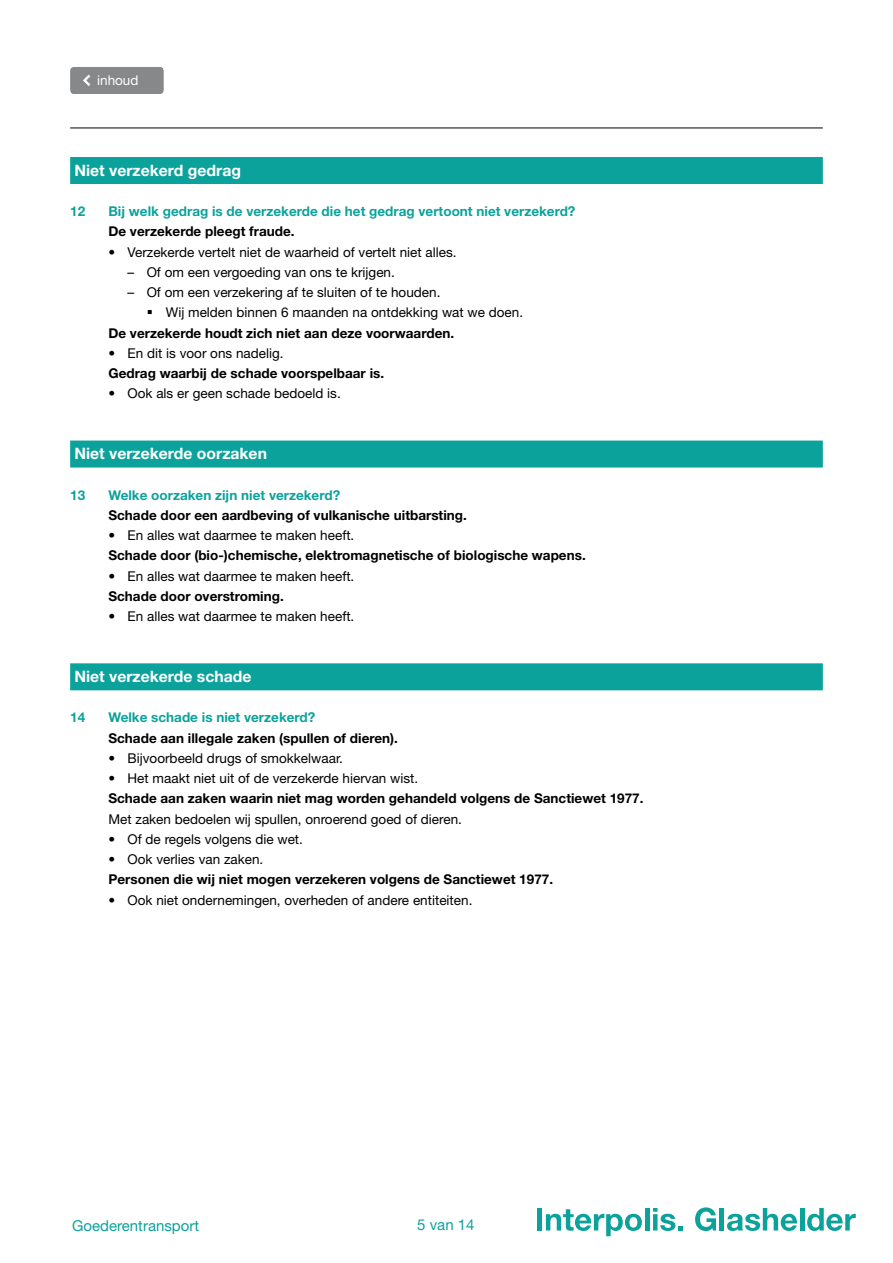
<style>
.page{position:relative;width:893px;height:1263px;background:#fff}
.page>*{position:absolute;margin:0;border:0;box-sizing:border-box;transform-origin:0 0}
.t1{font:700 15.75px "Helvetica Neue LT Std";color:#fff}
.t2{font:15px "Helvetica Neue LT Std";color:#0ba29c}
.t3{font:13.5px/20.2px "Helvetica Neue LT Std";color:#000}
.t4{font:700 13.5px "Helvetica Neue LT Std";color:#000}
.t5{font:700 13.5px "Helvetica Neue LT Std";color:#0ba29c}
.t6{font:13.5px "Helvetica Neue LT Std";color:#fff}
</style>
<div class="page">
<hr style="left:70px;top:128px;width:753px;height:1px;background:#000">
<div style="left:537px;top:1208px;width:5px;height:22px;background:#0ba29c"></div>
<svg style="left:546px;top:1209px;width:96px;height:27px"></svg>
<hr style="left:645px;top:1208px;width:4px;height:22px;background:#0ba29c">
<svg style="left:653px;top:1208px;width:30px;height:23px"></svg>
<svg style="left:695px;top:1207px;width:21px;height:24px"></svg>
<hr style="left:720px;top:1208px;width:4px;height:22px;background:#0ba29c">
<svg style="left:727px;top:1208px;width:70px;height:23px"></svg>
<hr style="left:800px;top:1208px;width:4px;height:22px;background:#0ba29c">
<svg style="left:807px;top:1208px;width:49px;height:23px"></svg>
<div style="left:70px;top:67px;width:94px;height:27px;background:#87888a"></div>
<div style="left:70px;top:157px;width:753px;height:27px;background:#0ba29c"></div>
<div style="left:70px;top:441px;width:753px;height:27px;background:#0ba29c"></div>
<div style="left:70px;top:663px;width:753px;height:27px;background:#0ba29c"></div>
<p class="t6" style="left:97px;top:72px;width:43px">inhoud</p>
<p class="t1" style="left:74px;top:160px;width:168px">Niet verzekerd gedrag</p>
<p class="t5" style="left:70px;top:203px;width:17px">12</p>
<p class="t5" style="left:108px;top:203px;width:468px">Bij welk gedrag is de verzekerde die het gedrag vertoont niet verzekerd?</p>
<p class="t4" style="left:108px;top:223px;width:188px">De verzekerde pleegt fraude.</p>
<p class="t3" style="left:108px;top:241px;width:350px">• Verzekerde vertelt niet de waarheid of vertelt niet alles.</p>
<p class="t3" style="left:128px;top:262px;width:269px">– Of om een vergoeding van ons te krijgen.</p>
<p class="t3" style="left:166px;top:282px;width:359px;text-indent:-38px">– Of om een verzekering af te sluiten of te houden.<br>Wij melden binnen 6 maanden na ontdekking wat we doen.</p>
<p class="t4" style="left:108px;top:324px;width:347px">De verzekerde houdt zich niet aan deze voorwaarden.</p>
<p class="t3" style="left:108px;top:343px;width:177px">• En dit is voor ons nadelig.</p>
<p class="t4" style="left:108px;top:365px;width:277px">Gedrag waarbij de schade voorspelbaar is.</p>
<p class="t3" style="left:108px;top:383px;width:234px">• Ook als er geen schade bedoeld is.</p>
<p class="t1" style="left:74px;top:444px;width:194px">Niet verzekerde oorzaken</p>
<p class="t5" style="left:70px;top:486px;width:17px">13</p>
<p class="t5" style="left:108px;top:486px;width:233px">Welke oorzaken zijn niet verzekerd?</p>
<p class="t4" style="left:108px;top:507px;width:360px">Schade door een aardbeving of vulkanische uitbarsting.</p>
<p class="t3" style="left:108px;top:525px;width:247px">• En alles wat daarmee te maken heeft.</p>
<p class="t4" style="left:108px;top:547px;width:479px">Schade door (bio-)chemische, elektromagnetische of biologische wapens.</p>
<p class="t3" style="left:108px;top:565px;width:247px">• En alles wat daarmee te maken heeft.</p>
<p class="t4" style="left:108px;top:588px;width:177px">Schade door overstroming.</p>
<p class="t3" style="left:108px;top:606px;width:247px">• En alles wat daarmee te maken heeft.</p>
<p class="t1" style="left:74px;top:666px;width:179px">Niet verzekerde schade</p>
<p class="t5" style="left:70px;top:709px;width:17px">14</p>
<p class="t5" style="left:108px;top:709px;width:208px">Welke schade is niet verzekerd?</p>
<p class="t4" style="left:108px;top:729px;width:291px">Schade aan illegale zaken (spullen of dieren).</p>
<p class="t3" style="left:108px;top:748px;width:236px">• Bijvoorbeeld drugs of smokkelwaar.</p>
<p class="t3" style="left:108px;top:768px;width:311px">• Het maakt niet uit of de verzekerde hiervan wist.</p>
<p class="t4" style="left:108px;top:790px;width:537px">Schade aan zaken waarin niet mag worden gehandeld volgens de Sanctiewet 1977.</p>
<p class="t3" style="left:108px;top:808px;width:355px">Met zaken bedoelen wij spullen, onroerend goed of dieren.</p>
<p class="t3" style="left:108px;top:829px;width:196px">• Of de regels volgens die wet.</p>
<p class="t3" style="left:108px;top:849px;width:156px">• Ook verlies van zaken.</p>
<p class="t4" style="left:108px;top:871px;width:446px">Personen die wij niet mogen verzekeren volgens de Sanctiewet 1977.</p>
<p class="t3" style="left:108px;top:889px;width:365px">• Ook niet ondernemingen, overheden of andere entiteiten.</p>
<p class="t2" style="left:72px;top:1216px;width:128px">Goederentransport</p>
<p class="t2" style="left:417px;top:1216px;width:59px">5 van 14</p>
</div>
